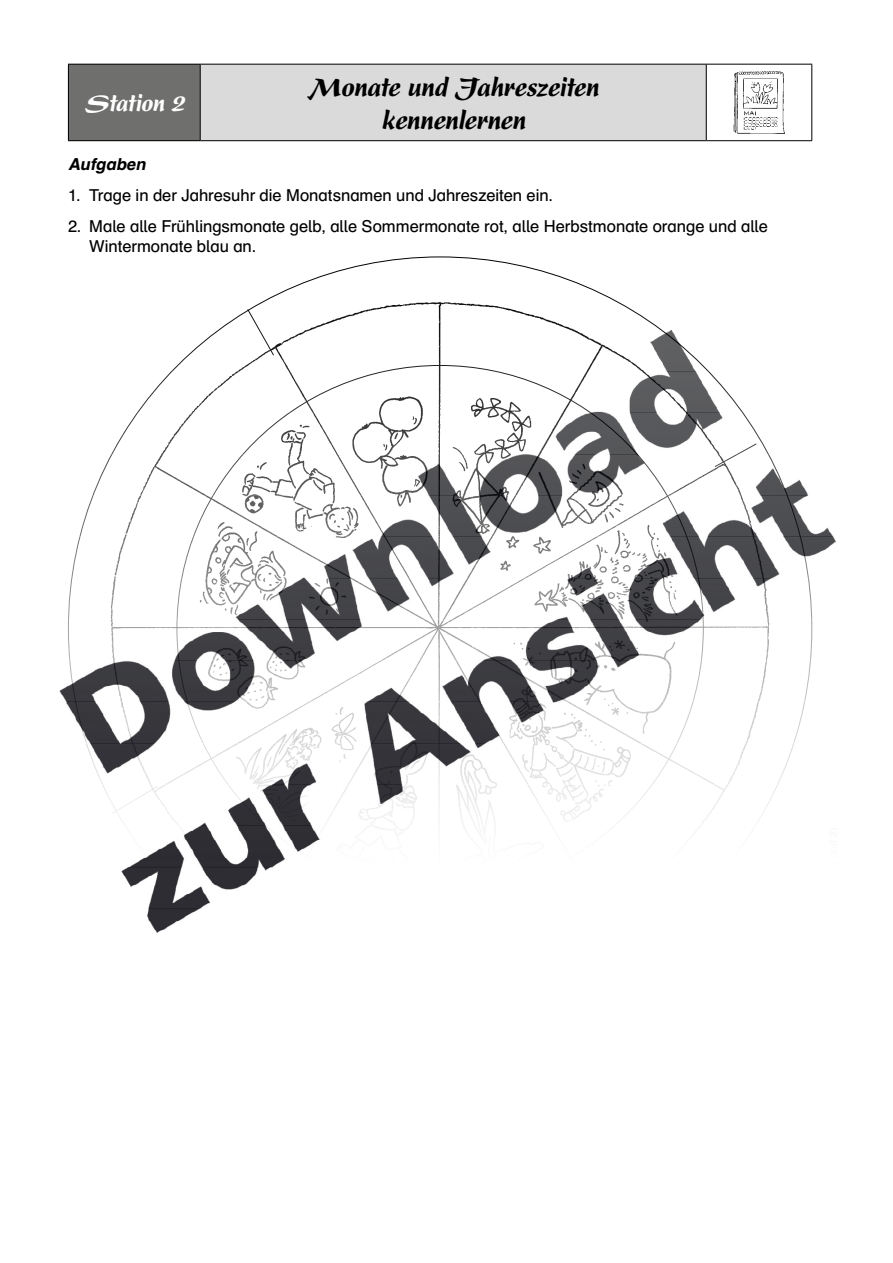
<style>
.page{position:relative;width:893px;height:1263px;background:#fff}
.page>*{position:absolute;margin:0;border:0;box-sizing:border-box;transform-origin:0 0}
.t1{font:italic 900 condensed 30px/33px "Present LT Std";color:#000;text-align:center}
.t2{font:italic 900 condensed 27px "Present LT Std";color:#fff}
.t3{font:16.5px/20.7px "Auer Schulbuch";letter-spacing:-.005em;color:#000}
.t4{font:italic 700 16.5px "Auer Schulbuch";letter-spacing:.005em;color:#000}
</style>
<div class="page">
<img style="left:59px;top:63px;width:777px;height:870px">
<h2 class="t2" style="left:84px;top:89px;width:107px">Station 2</h2>
<h1 class="t1" style="left:308px;top:71px;width:298px">Monate und Jahreszeiten kennenlernen</h1>
<p class="t4" style="left:68px;top:153px;width:79px">Aufgaben</p>
<p class="t3" style="left:68px;top:184px;width:486px">1. Trage in der Jahresuhr die Monatsnamen und Jahreszeiten ein.</p>
<p class="t3" style="left:89px;top:215px;width:680px;text-indent:-21px">2. Male alle Frühlingsmonate gelb, alle Sommermonate rot, alle Herbstmonate orange und alle<br>Wintermonate blau an.</p>
</div>
